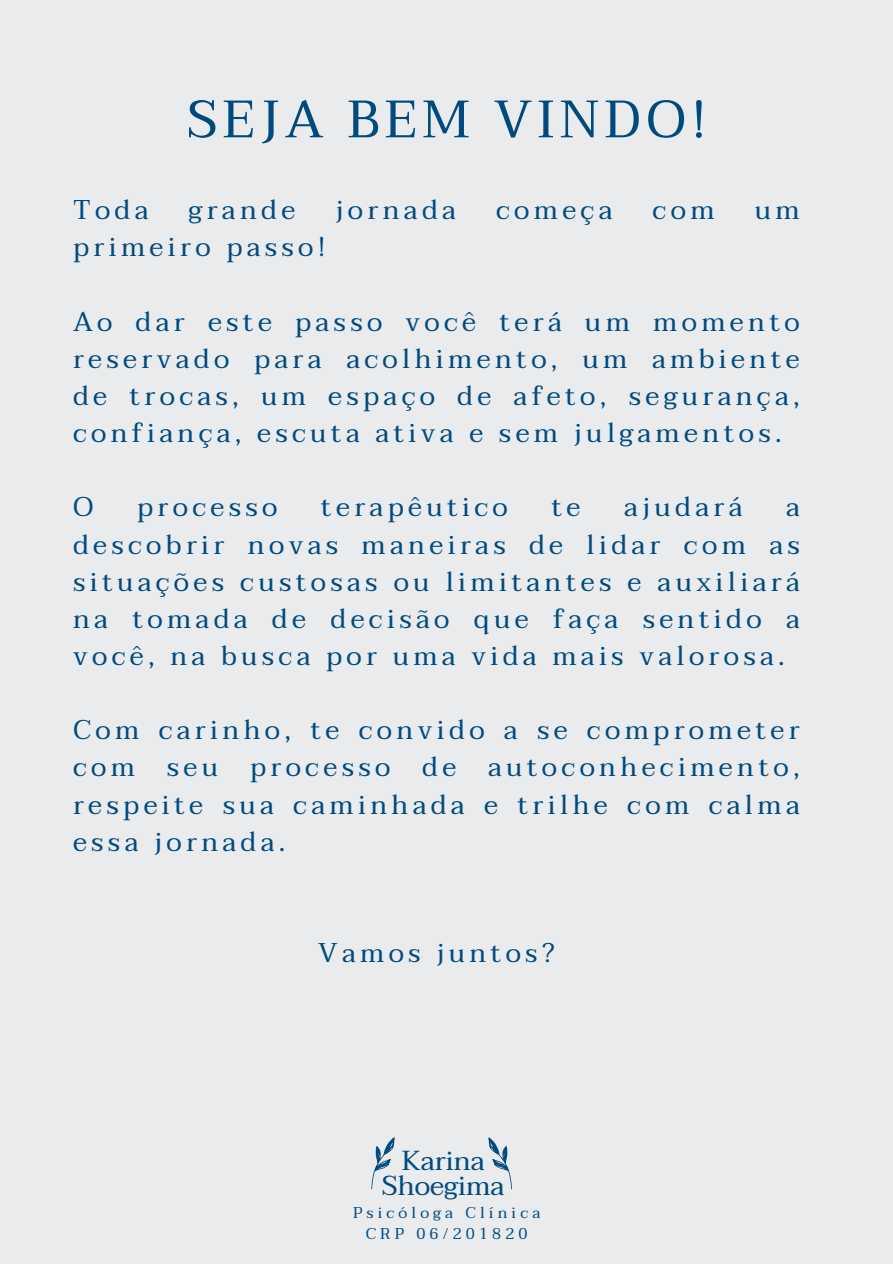
<style>
.page{position:relative;width:893px;height:1264px;background:#fff}
.page>*{position:absolute;margin:0;border:0;box-sizing:border-box;transform-origin:0 0}
.t1{font:52.5px "Taviraj";letter-spacing:.1em;color:#004a80}
.t2{font:27.3px "Taviraj";color:#004a80}
.t3{font:27px/37.2px "Taviraj";letter-spacing:.16em;color:#004a80;text-align:justify}
.t4{font:15.6px/21.3px "Taviraj";letter-spacing:.265em;color:#004a80;text-align:center}
</style>
<div class="page">
<div style="left:0;top:0;width:892px;height:1263px;background:#eaebec"></div>
<svg style="left:371px;top:1137px;width:24px;height:53px"></svg>
<svg style="left:488px;top:1137px;width:24px;height:53px"></svg>
<h1 class="t1" style="left:187px;top:88px;width:521px">SEJA BEM VINDO!</h1>
<p class="t3" style="left:73px;top:191px;width:77px">Toda</p>
<p class="t3" style="left:189px;top:191px;width:108px">grande</p>
<p class="t3" style="left:335px;top:191px;width:122px">jornada</p>
<p class="t3" style="left:496px;top:191px;width:118px">começa</p>
<p class="t3" style="left:652px;top:191px;width:63px">com</p>
<p class="t3" style="left:754px;top:191px;width:46px">um</p>
<p class="t3" style="left:73px;top:228px;width:254px">primeiro passo!</p>
<p class="t3" style="left:73px;top:303px;width:728px">Ao dar este passo você terá um momento reservado para acolhimento, um ambiente de trocas, um espaço de afeto, segurança, confiança, escuta ativa e sem julgamentos.</p>
<p class="t3" style="left:73px;top:488px;width:22px">O</p>
<p class="t3" style="left:137px;top:488px;width:142px">processo</p>
<p class="t3" style="left:321px;top:488px;width:188px">terapêutico</p>
<p class="t3" style="left:551px;top:488px;width:30px">te</p>
<p class="t3" style="left:624px;top:488px;width:120px">ajudará</p>
<p class="t3" style="left:73px;top:488px;width:728px;text-indent:713px">a descobrir novas maneiras de lidar com as situações custosas ou limitantes e auxiliará na tomada de decisão que faça sentido a você, na busca por uma vida mais valorosa.</p>
<p class="t3" style="left:73px;top:711px;width:728px">Com carinho, te convido a se comprometer com seu processo de autoconhecimento, respeite sua caminhada e trilhe com calma essa jornada.</p>
<p class="t3" style="left:318px;top:934px;width:238px">Vamos juntos?</p>
<p class="t2" style="left:401px;top:1144px;width:84px">Karina</p>
<p class="t2" style="left:382px;top:1169px;width:124px">Shoegima</p>
<p class="t4" style="left:353px;top:1201px;width:189px">Psicóloga Clínica<br>CRP 06/201820</p>
</div>
